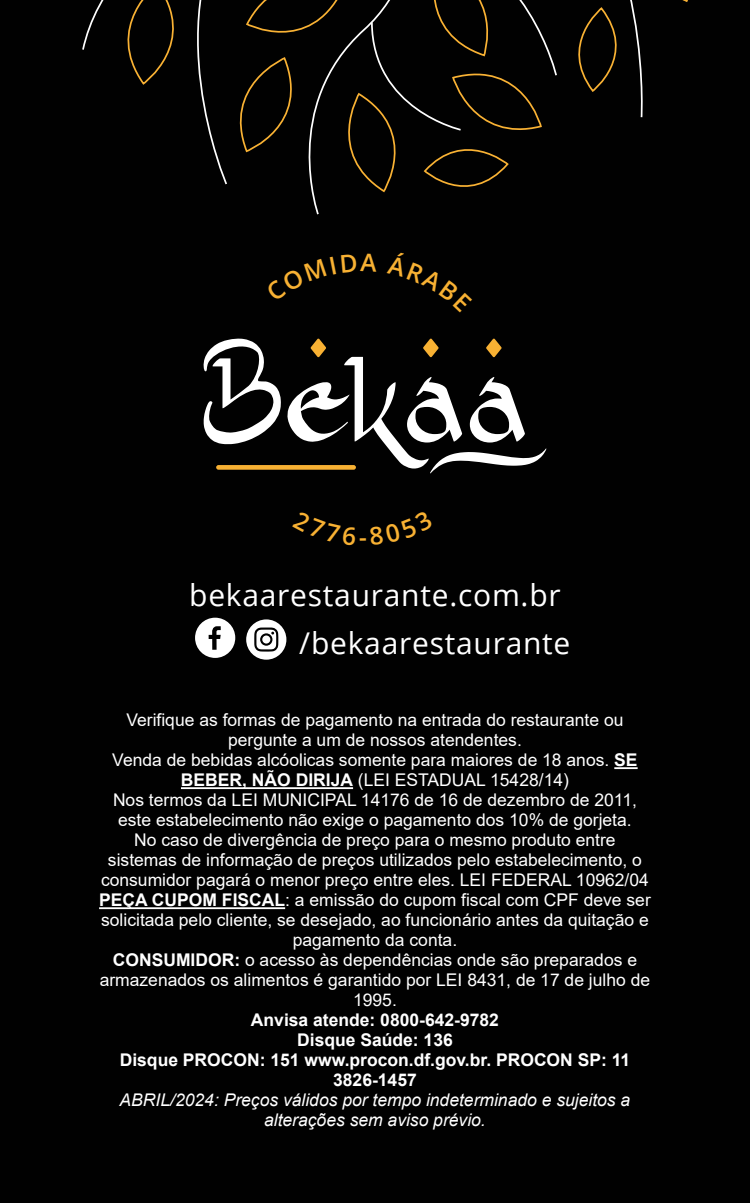
<style>
.page{position:relative;width:750px;height:1203px;background:#010101}
.page>*{position:absolute;margin:0;border:0;box-sizing:border-box;transform-origin:0 0}
.t1{font:30px/48.5px "Open Sans";letter-spacing:.025em;color:#fff}
.t2{font:17.5px/20px "Arial";color:#fff;text-align:center}
.t3{font:700 17.5px/20px "Arial";color:#fff;text-align:center}
.t4{font:italic 17.5px/20px "Arial";color:#fff;text-align:center}
.s1{font-weight:700}
</style>
<div class="page">
<svg style="left:195px;top:617px;width:40px;height:41px"></svg>
<svg style="left:246px;top:619px;width:40px;height:40px"></svg>
<hr style="left:614px;top:767px;width:24px;height:2px;background:#fff">
<hr style="left:181px;top:787px;width:172px;height:2px;background:#fff">
<hr style="left:99px;top:907px;width:186px;height:2px;background:#fff">
<svg style="left:82px;top:0;width:606px;height:215px"></svg>
<svg style="left:203px;top:338px;width:78px;height:106px"></svg>
<div style="left:216px;top:465px;width:140px;height:5px;background:#f8b133;border-radius:2px"></div>
<svg style="left:287px;top:338px;width:260px;height:135px"></svg>
<h1 class="t1" style="left:299px;top:569px;width:273px;text-indent:-110px">bekaarestaurante.com.br /bekaarestaurante</h1>
<p class="t2" style="left:99px;top:710px;width:553px">Verifique as formas de pagamento na entrada do restaurante ou pergunte a um de nossos atendentes.<br>Venda de bebidas alcóolicas somente para maiores de 18 anos. <span class="s1">SE BEBER, NÃO DIRIJA</span> (LEI ESTADUAL 15428/14)<br>Nos termos da LEI MUNICIPAL 14176 de 16 de dezembro de 2011, este estabelecimento não exige o pagamento dos 10% de gorjeta.<br>No caso de divergência de preço para o mesmo produto entre sistemas de informação de preços utilizados pelo estabelecimento, o consumidor pagará o menor preço entre eles. LEI FEDERAL 10962/04<br><span class="s1">PEÇA CUPOM FISCAL</span>: a emissão do cupom fiscal com CPF deve ser solicitada pelo cliente, se desejado, ao funcionário antes da quitação e pagamento da conta.<br><span class="s1">CONSUMIDOR:</span> o acesso às dependências onde são preparados e armazenados os alimentos é garantido por LEI 8431, de 17 de julho de 1995.</p>
<p class="t3" style="left:120px;top:1010px;width:512px">Anvisa atende: 0800-642-9782<br>Disque Saúde: 136<br>Disque PROCON: 151 www.procon.df.gov.br. PROCON SP: 11<br>3826-1457</p>
<p class="t4" style="left:120px;top:1090px;width:512px">ABRIL/2024: Preços válidos por tempo indeterminado e sujeitos a alterações sem aviso prévio.</p>
</div>
